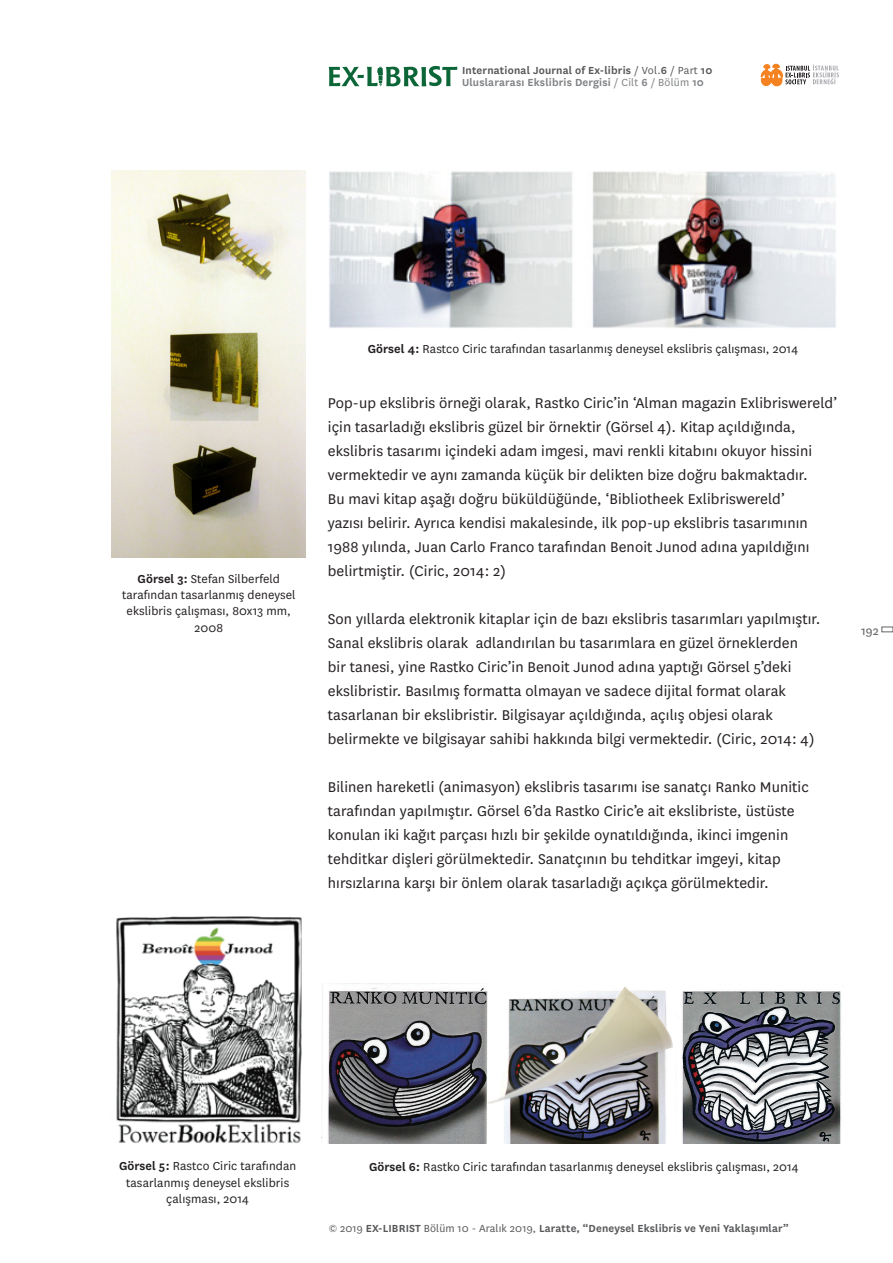
<style>
.page{position:relative;width:893px;height:1263px;background:#fff}
.page>*{position:absolute;margin:0;border:0;box-sizing:border-box;transform-origin:0 0}
.t1{font:16.5px/24px "National";letter-spacing:.005em;color:#231f20}
.t2{font:13.5px/16.2px "National";letter-spacing:.005em;color:#231f20;text-align:center}
.t3{font:13.5px "National";color:#6c6d70}
.t4{font:600 12px/12px "National";letter-spacing:.01em;color:#57585a}
.s1{font-weight:400}
.s2{color:#808285}
.s3{font-weight:400;color:#808285}
.s4{font-weight:600}
</style>
<div class="page">
<svg style="left:761px;top:64px;width:78px;height:22px"></svg>
<svg style="left:329px;top:66px;width:128px;height:20px"></svg>
<img style="left:329px;top:171px;width:507px;height:157px">
<img style="left:112px;top:170px;width:194px;height:387px">
<img style="left:116px;top:916px;width:186px;height:228px">
<img style="left:321px;top:983px;width:520px;height:161px">
<p class="t4" style="left:462px;top:63px;width:252px">International Journal of Ex-libris <span class="s1">/ Vol.</span>6 <span class="s1">/ Part</span> 10<br><span class="s2">Uluslararası Ekslibris Dergisi</span> <span class="s3">/ Cilt</span> <span class="s2">6</span> <span class="s3">/ Bölüm</span> <span class="s2">10</span></p>
<p class="t2" style="left:122px;top:570px;width:175px"><span class="s4">Görsel 3:</span> Stefan Silberfeld tarafından tasarlanmış deneysel ekslibris çalışması, 80x13 mm,<br>2008</p>
<p class="t2" style="left:368px;top:341px;width:432px"><span class="s4">Görsel 4:</span> Rastco Ciric tarafından tasarlanmış deneysel ekslibris çalışması, 2014</p>
<p class="t1" style="left:328px;top:390px;width:511px">Pop-up ekslibris örneği olarak, Rastko Ciric’in ‘Alman magazin Exlibriswereld’ için tasarladığı ekslibris güzel bir örnektir (Görsel 4). Kitap açıldığında, ekslibris tasarımı içindeki adam imgesi, mavi renkli kitabını okuyor hissini vermektedir ve aynı zamanda küçük bir delikten bize doğru bakmaktadır.<br>Bu mavi kitap aşağı doğru büküldüğünde, ‘Bibliotheek Exlibriswereld’<br>yazısı belirir. Ayrıca kendisi makalesinde, ilk pop-up ekslibris tasarımının 1988 yılında, Juan Carlo Franco tarafından Benoit Junod adına yapıldığını belirtmiştir. (Ciric, 2014: 2)</p>
<p class="t1" style="left:328px;top:606px;width:494px">Son yıllarda elektronik kitaplar için de bazı ekslibris tasarımları yapılmıştır.<br>Sanal ekslibris olarak adlandırılan bu tasarımlara en güzel örneklerden<br>bir tanesi, yine Rastko Ciric’in Benoit Junod adına yaptığı Görsel 5’deki ekslibristir. Basılmış formatta olmayan ve sadece dijital format olarak tasarlanan bir ekslibristir. Bilgisayar açıldığında, açılış objesi olarak belirmekte ve bilgisayar sahibi hakkında bilgi vermektedir. (Ciric, 2014: 4)</p>
<p class="t1" style="left:328px;top:774px;width:483px">Bilinen hareketli (animasyon) ekslibris tasarımı ise sanatçı Ranko Munitic tarafından yapılmıştır. Görsel 6’da Rastko Ciric’e ait ekslibriste, üstüste konulan iki kağıt parçası hızlı bir şekilde oynatıldığında, ikinci imgenin tehditkar dişleri görülmektedir. Sanatçının bu tehditkar imgeyi, kitap hırsızlarına karşı bir önlem olarak tasarladığı açıkça görülmektedir.</p>
<p class="t3" style="left:861px;top:621px;width:19px">192</p>
<p class="t2" style="left:119px;top:1157px;width:179px"><span class="s4">Görsel 5:</span> Rastco Ciric tarafından tasarlanmış deneysel ekslibris çalışması, 2014</p>
<p class="t2" style="left:369px;top:1158px;width:431px"><span class="s4">Görsel 6:</span> Rastko Ciric tarafından tasarlanmış deneysel ekslibris çalışması, 2014</p>
<p class="t4" style="left:329px;top:1222px;width:461px"><span class="s1">© 2019</span> EX-LIBRIST <span class="s1">Bölüm 10 - Aralık 2019,</span> Laratte, “Deneysel Ekslibris ve Yeni Yaklaşımlar”</p>
</div>
